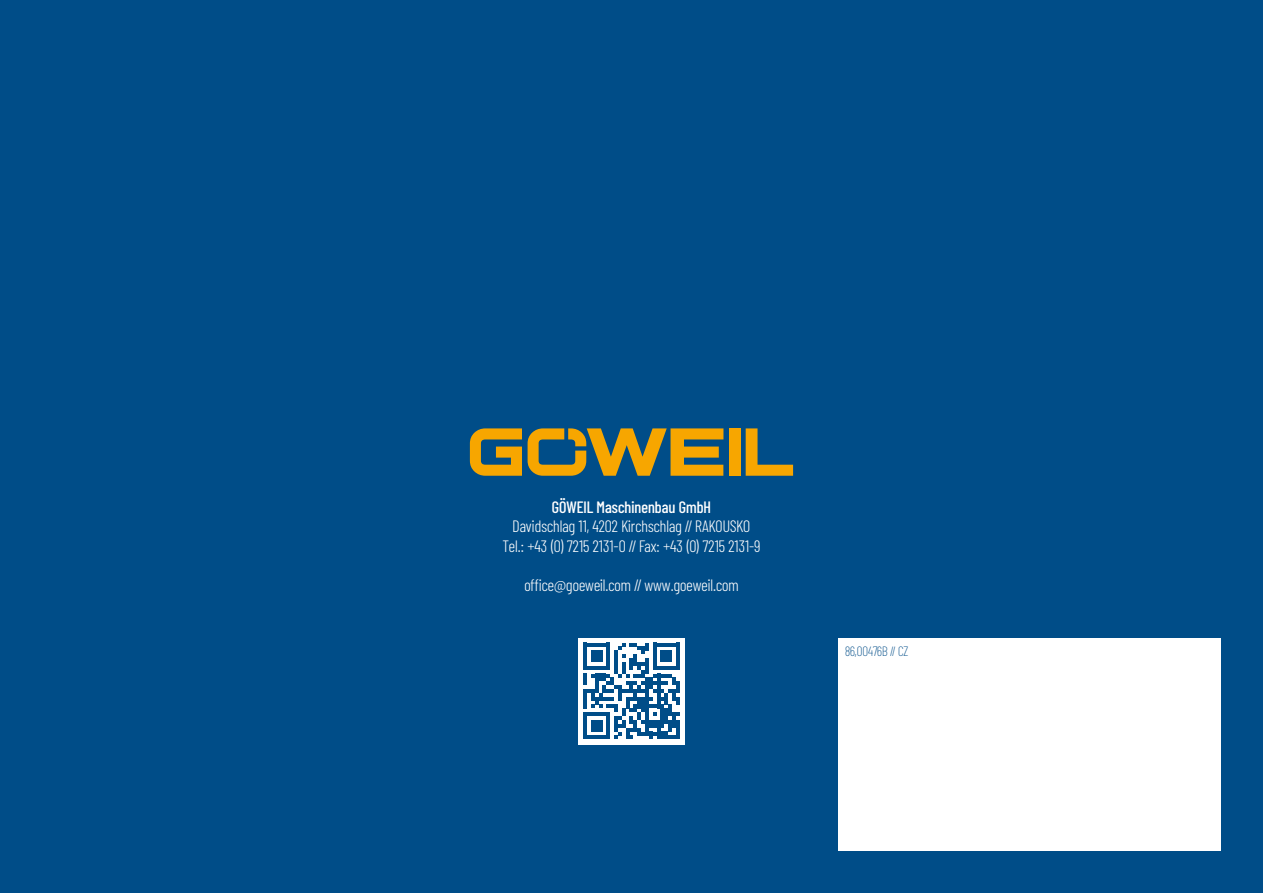
<style>
.page{position:relative;width:1263px;height:893px;background:#004d88}
.page>*{position:absolute;margin:0;border:0;box-sizing:border-box;transform-origin:0 0}
.t1{font:300 16.5px/19.5px "Barlow Condensed";color:#fff;text-align:center}
.t2{font:500 16.5px "Barlow Condensed";color:#fff}
.t3{font:200 13.5px "Barlow Condensed";color:#004d88}
</style>
<div class="page">
<div style="left:838px;top:638px;width:382px;height:212px;background:#fff"></div>
<svg style="left:470px;top:428px;width:52px;height:48px"></svg>
<div style="left:729px;top:428px;width:11px;height:48px;background:#f7a600"></div>
<svg style="left:746px;top:428px;width:47px;height:48px"></svg>
<svg style="left:528px;top:428px;width:195px;height:48px"></svg>
<div style="left:578px;top:638px;width:107px;height:106px;background:#fff"></div>
<svg style="left:583px;top:643px;width:97px;height:96px"></svg>
<p class="t2" style="left:552px;top:495px;width:161px">GÖWEIL Maschinenbau GmbH</p>
<p class="t1" style="left:503px;top:515px;width:259px">Davidschlag 11, 4202 Kirchschlag // RAKOUSKO<br>Tel.: +43 (0) 7215 2131-0 // Fax: +43 (0) 7215 2131-9</p>
<p class="t1" style="left:524px;top:574px;width:216px">office@goeweil.com // www.goeweil.com</p>
<p class="t3" style="left:845px;top:642px;width:65px">86,00476B // CZ</p>
</div>
